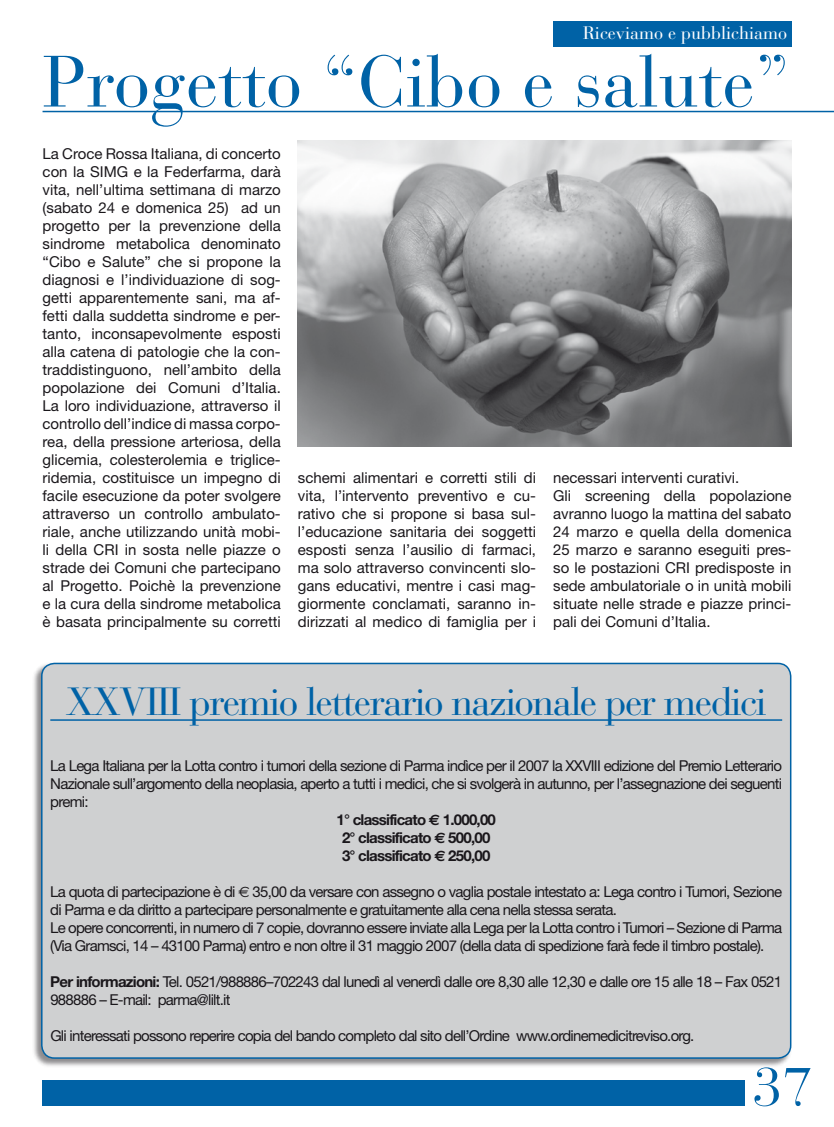
<style>
.page{position:relative;width:834px;height:1127px;background:#fff}
.page>*{position:absolute;margin:0;border:0;box-sizing:border-box;transform-origin:0 0}
.t1{font:72px "Bauer Bodoni";color:#0062a6}
.t2{font:54px "Bauer Bodoni";color:#0062a6}
.t3{font:39px "Bauer Bodoni";letter-spacing:-.04em;color:#0062a6}
.t4{font:18px "Bauer Bodoni";color:#fff}
.t5{font:15px/18px "Helvetica Neue";letter-spacing:-.05em;color:#1a171b}
.t6{font:15px/18px "Helvetica Neue";color:#1a171b}
.t7{font:700 15px "Helvetica Neue";letter-spacing:-.05em;color:#1a171b}
.s1{font-family:"Euro Sans"}
.s2{font-weight:700}
</style>
<div class="page">
<hr style="left:43px;top:111px;width:790px;height:1px;background:#0062a6">
<div style="left:553px;top:21px;width:238px;height:26px;background:#0062a6"></div>
<div style="left:43px;top:1080px;width:701px;height:26px;background:#0062a6"></div>
<div style="left:32px;top:662px;width:760px;height:406px;background:#1a171b;opacity:.5"></div>
<div style="left:42px;top:663px;width:748px;height:395px;background:#cfd0d1;border-radius:13px"></div>
<div style="left:41px;top:663px;width:750px;height:396px;border:2px solid #0062a6;border-radius:13px"></div>
<hr style="left:50px;top:719px;width:732px;height:2px;background:#0062a6">
<img style="left:298px;top:141px;width:493px;height:306px">
<p class="t4" style="left:583px;top:22px;width:206px">Riceviamo e pubblichiamo</p>
<h1 class="t1" style="left:43px;top:39px;width:749px">Progetto “Cibo e salute”</h1>
<p class="t5" style="left:43px;top:144px;width:240px;text-align:justify">La Croce Rossa Italiana, di concerto con la SIMG e la Federfarma, darà vita, nell’ultima settimana di marzo (sabato 24 e domenica 25) ad un progetto per la prevenzione della sindrome metabolica denominato “Cibo e Salute” che si propone la diagnosi e l’individuazione di sog&shy;getti apparentemente sani, ma af&shy;fetti dalla suddetta sindrome e per&shy;tanto, inconsapevolmente esposti alla catena di patologie che la con&shy;traddistinguono, nell’ambito della popolazione dei Comuni d’Italia.<br>La loro individuazione, attraverso il controllo dell’indice di massa corpo&shy;rea, della pressione arteriosa, della glicemia, colesterolemia e triglice&shy;ridemia, costituisce un impegno di facile esecuzione da poter svolgere attraverso un controllo ambulato&shy;riale, anche utilizzando unità mobi&shy;li della CRI in sosta nelle piazze o strade dei Comuni che partecipano al Progetto. Poichè la prevenzione e la cura della sindrome metabolica è basata principalmente su corretti</p>
<p class="t5" style="left:298px;top:468px;width:240px;text-align:justify">schemi alimentari e corretti stili di vita, l’intervento preventivo e cu&shy;rativo che si propone si basa sul&shy;l’educazione sanitaria dei soggetti esposti senza l’ausilio di farmaci, ma solo attraverso convincenti slo&shy;gans educativi, mentre i casi mag&shy;giormente conclamati, saranno in&shy;dirizzati al medico di famiglia per i</p>
<p class="t6" style="left:553px;top:468px;width:240px">necessari interventi curativi.<br>Gli screening della popolazione avranno luogo la mattina del sabato 24 marzo e quella della domenica 25 marzo e saranno eseguiti pres&shy;so le postazioni CRI predisposte in sede ambulatoriale o in unità mobili situate nelle strade e piazze princi&shy;pali dei Comuni d’Italia.</p>
<h3 class="t3" style="left:66px;top:678px;width:21px">xxviii</h3>
<h3 class="t3" style="left:189px;top:678px;width:578px">premio letterario nazionale per medici</h3>
<p class="t5" style="left:50px;top:756px;width:733px">La Lega Italiana per la Lotta contro i tumori della sezione di Parma indìce per il 2007 la XXVIII edizione del Premio Letterario</p>
<p class="t5" style="left:50px;top:774px;width:733px">Nazionale sull’argomento della neoplasia, aperto a tutti i medici, che si svolgerà in autunno, per l’assegnazione dei seguenti</p>
<p class="t5" style="left:50px;top:792px;width:40px">premi:</p>
<p class="t7" style="left:336px;top:810px;width:161px">1° classificato <span class="s1">€</span> 1.000,00</p>
<p class="t7" style="left:342px;top:828px;width:150px">2° classificato <span class="s1">€</span> 500,00</p>
<p class="t7" style="left:342px;top:846px;width:150px">3° classificato <span class="s1">€</span> 250,00</p>
<p class="t5" style="left:50px;top:882px;width:733px">La quota di partecipazione è di <span class="s1">€</span> 35,00 da versare con assegno o vaglia postale intestato a: Lega contro i Tumori, Sezione di Parma e da diritto a partecipare personalmente e gratuitamente alla cena nella stessa serata.<br>Le opere concorrenti, in numero di 7 copie, dovranno essere inviate alla Lega per la Lotta contro i Tumori – Sezione di Parma (Via Gramsci, 14 – 43100 Parma) entro e non oltre il 31 maggio 2007 (della data di spedizione farà fede il timbro postale).</p>
<p class="t5" style="left:50px;top:972px;width:733px"><span class="s2">Per informazioni:</span> Tel. 0521/988886–702243 dal lunedì al venerdì dalle ore 8,30 alle 12,30 e dalle ore 15 alle 18 – Fax 0521<br>988886 – E-mail: parma@lilt.it</p>
<p class="t5" style="left:50px;top:1026px;width:645px">Gli interessati possono reperire copia del bando completo dal sito dell’Ordine www.ordinemedicitreviso.org.</p>
<h2 class="t2" style="left:752px;top:1055px;width:62px">37</h2>
</div>
